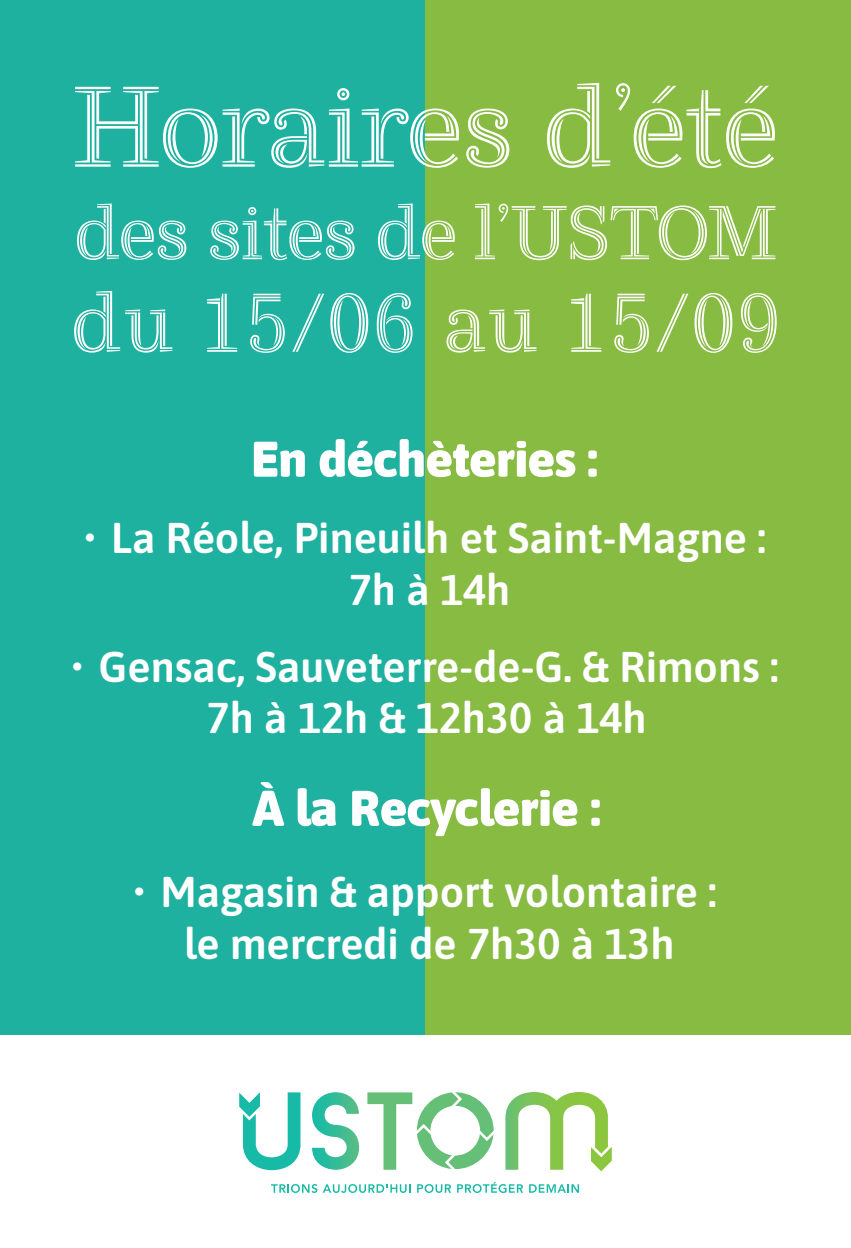
<style>
.page{position:relative;width:851px;height:1248px;background:#fff}
.page>*{position:absolute;margin:0;border:0;box-sizing:border-box;transform-origin:0 0}
.t1{font:115.5px "Ryman";color:#fff}
.t2{font:84px "Ryman";letter-spacing:.04em;color:#fff}
.t3{font:76.75px "Ryman";letter-spacing:-.01em;color:#fff}
.t4{font:50px "Asap";color:#fff}
.t5{font:43px/51.6px "Asap";color:#fff;text-align:center}
</style>
<div class="page">
<div style="left:0;top:0;width:425px;height:1034px;background:#1fb19f"></div>
<div style="left:425px;top:0;width:425px;height:1034px;background:#87bb42"></div>
<svg style="left:417px;top:1184px;width:34px;height:8px"></svg>
<svg style="left:457px;top:1182px;width:66px;height:10px"></svg>
<svg style="left:367px;top:1092px;width:126px;height:77px"></svg>
<svg style="left:239px;top:1092px;width:61px;height:77px"></svg>
<svg style="left:271px;top:1184px;width:139px;height:8px"></svg>
<svg style="left:312px;top:1092px;width:47px;height:77px"></svg>
<svg style="left:529px;top:1184px;width:50px;height:8px"></svg>
<svg style="left:505px;top:1092px;width:106px;height:79px"></svg>
<h1 class="t1" style="left:73px;top:62px;width:705px">Horaires d’été</h1>
<h3 class="t3" style="left:74px;top:189px;width:703px">des sites de l’USTOM</h3>
<h2 class="t2" style="left:71px;top:275px;width:710px">du 15/06 au 15/09</h2>
<p class="t4" style="left:251px;top:424px;width:347px">En déchèteries :</p>
<p class="t5" style="left:83px;top:510px;width:684px">• La Réole, Pineuilh et Saint-Magne :<br>7h à 14h</p>
<p class="t5" style="left:70px;top:638px;width:709px">• Gensac, Sauveterre-de-G. &amp; Rimons :<br>7h à 12h &amp; 12h30 à 14h</p>
<p class="t4" style="left:253px;top:773px;width:349px">À la Recyclerie :</p>
<p class="t5" style="left:132px;top:864px;width:586px">• Magasin &amp; apport volontaire : le mercredi de 7h30 à 13h</p>
</div>
